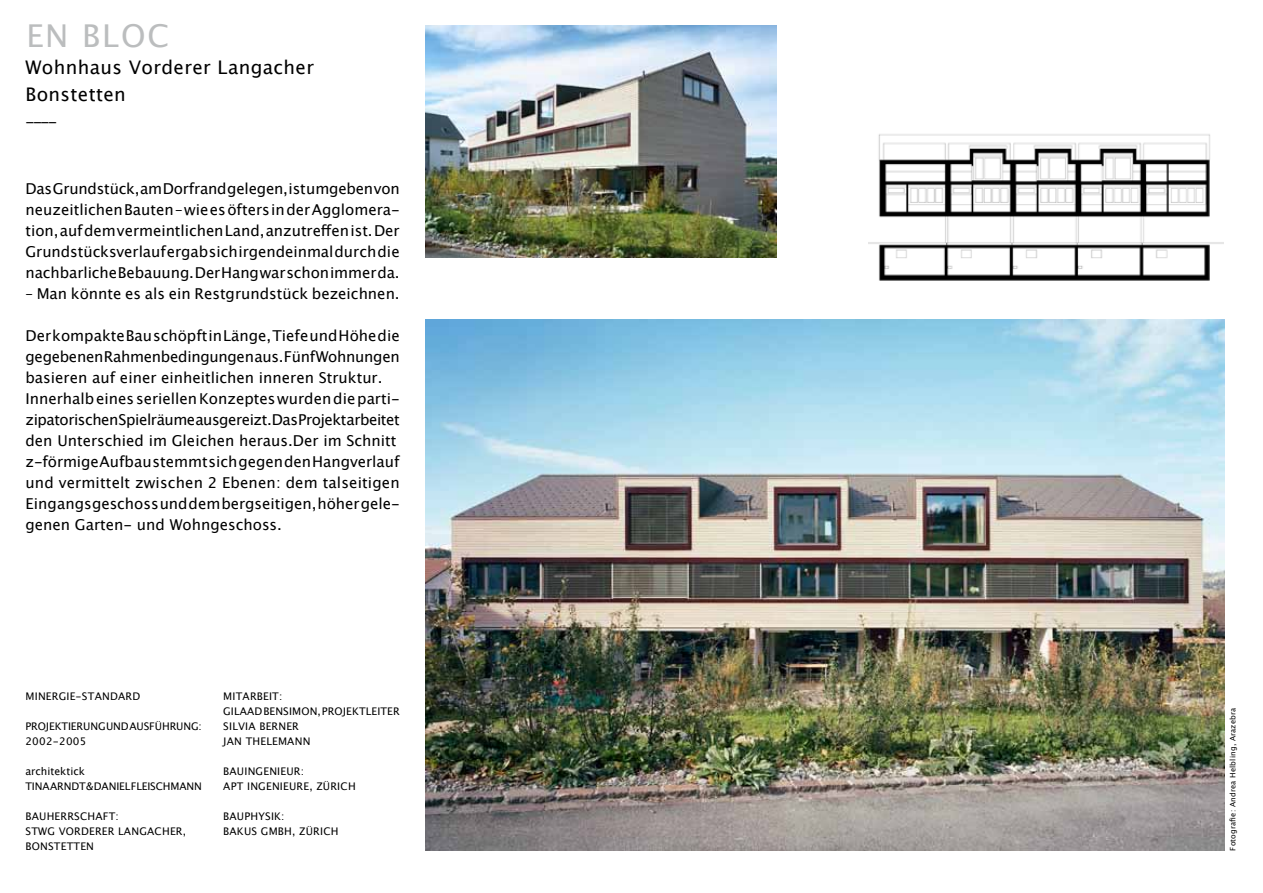
<style>
.page{position:relative;width:1263px;height:893px;background:#fff}
.page>*{position:absolute;margin:0;border:0;box-sizing:border-box;transform-origin:0 0}
.t1{font:31.5px "Lucida Grande";letter-spacing:.06em;color:#bbbdbe}
.t2{font:18.75px/27px "Lucida Grande";letter-spacing:.02em;color:#000}
.t3{font:18px "Lucida Grande";color:#000}
.t4{font:15px/21px "Lucida Grande";color:#000;text-align:justify}
.t5{font:10.5px/15px "Lucida Grande";letter-spacing:.02em;color:#000}
.t6{font:10.5px/15px "Lucida Grande";letter-spacing:-.01em;color:#000}
.t7{font:10.5px/15px "Lucida Grande";letter-spacing:-.005em;color:#000}
.t8{font:7.5px "Lucida Grande";letter-spacing:.02em;color:#000}
</style>
<div class="page">
<img style="left:425px;top:26px;width:351px;height:231px">
<img style="left:868px;top:134px;width:355px;height:147px">
<img style="left:425px;top:320px;width:800px;height:530px">
<h1 class="t1" style="left:26px;top:18px;width:144px">en bloc</h1>
<p class="t2" style="left:26px;top:54px;width:290px">Wohnhaus Vorderer Langacher<br>Bonstetten</p>
<p class="t3" style="left:26px;top:111px;width:33px">––––</p>
<p class="t4" style="left:26px;top:178px;width:376px">Das Grundstück, am Dorfrand gelegen, ist umgeben von neuzeitlichen Bauten – wie es öfters in der Agglomera&shy;tion, auf dem vermeintlichen Land, anzutreffen ist. Der Grundstücksverlauf ergab sich irgendeinmal durch die nachbarliche Bebauung. Der Hang war schon immer da.</p>
<p class="t4" style="left:26px;top:283px;width:376px">– Man könnte es als ein Restgrundstück bezeichnen.</p>
<p class="t4" style="left:26px;top:325px;width:376px;text-align:left">Der kompakte Bau schöpft in Länge, Tiefe und Höhe die gegebenen Rahmenbedingungen aus. Fünf Wohnungen basieren auf einer einheitlichen inneren Struktur.<br>Innerhalb eines seriellen Konzeptes wurden die parti&shy;zipatorischen Spielräume ausgereizt. Das Projekt arbeitet den Unterschied im Gleichen heraus. Der im Schnitt z-förmige Aufbau stemmt sich gegen den Hangverlauf und vermittelt zwischen 2 Ebenen: dem talseitigen Eingangsgeschoss und dem bergseitigen, höher gele&shy;genen Garten- und Wohngeschoss.</p>
<p class="t5" style="left:26px;top:689px;width:93px">Mi nergi e-Standard</p>
<p class="t7" style="left:25px;top:719px;width:178px">Projektieru ng u nd Ausfüh ru ng:<br>2002-2005</p>
<p class="t6" style="left:25px;top:764px;width:147px">architektick<br>Ti na Arndt &amp; Dani el Fleischma</p>
<p class="t5" style="left:187px;top:779px;width:17px">nn</p>
<p class="t5" style="left:26px;top:809px;width:162px;text-indent:35px">rrschaft:<br>StwG Vorderer Langacher,<br>Bonstetten</p>
<p class="t5" style="left:25px;top:809px;width:15px">Bauhe</p>
<p class="t5" style="left:223px;top:689px;width:61px">Mitarbeit:<br>Gilaad</p>
<p class="t5" style="left:263px;top:704px;width:135px">Bensimon, Projektleiter</p>
<p class="t5" style="left:223px;top:719px;width:22px">Si lvia</p>
<p class="t5" style="left:223px;top:719px;width:89px;text-indent:36px">Berner<br>Jan Th elemann</p>
<p class="t5" style="left:223px;top:764px;width:132px">Baui ngenieu r:<br>APT Ingeni eure, Zürich</p>
<p class="t5" style="left:223px;top:809px;width:15px">Bauph</p>
<p class="t5" style="left:258px;top:809px;width:28px">ysi k:</p>
<p class="t5" style="left:223px;top:824px;width:8px">Bak</p>
<p class="t5" style="left:244px;top:824px;width:94px">us Gm bH, Zürich</p>
<p class="t8" style="left:1228px;top:851px;width:144px;rotate:-90deg">Fotografie: Andrea Helbling, Arazebra</p>
</div>
